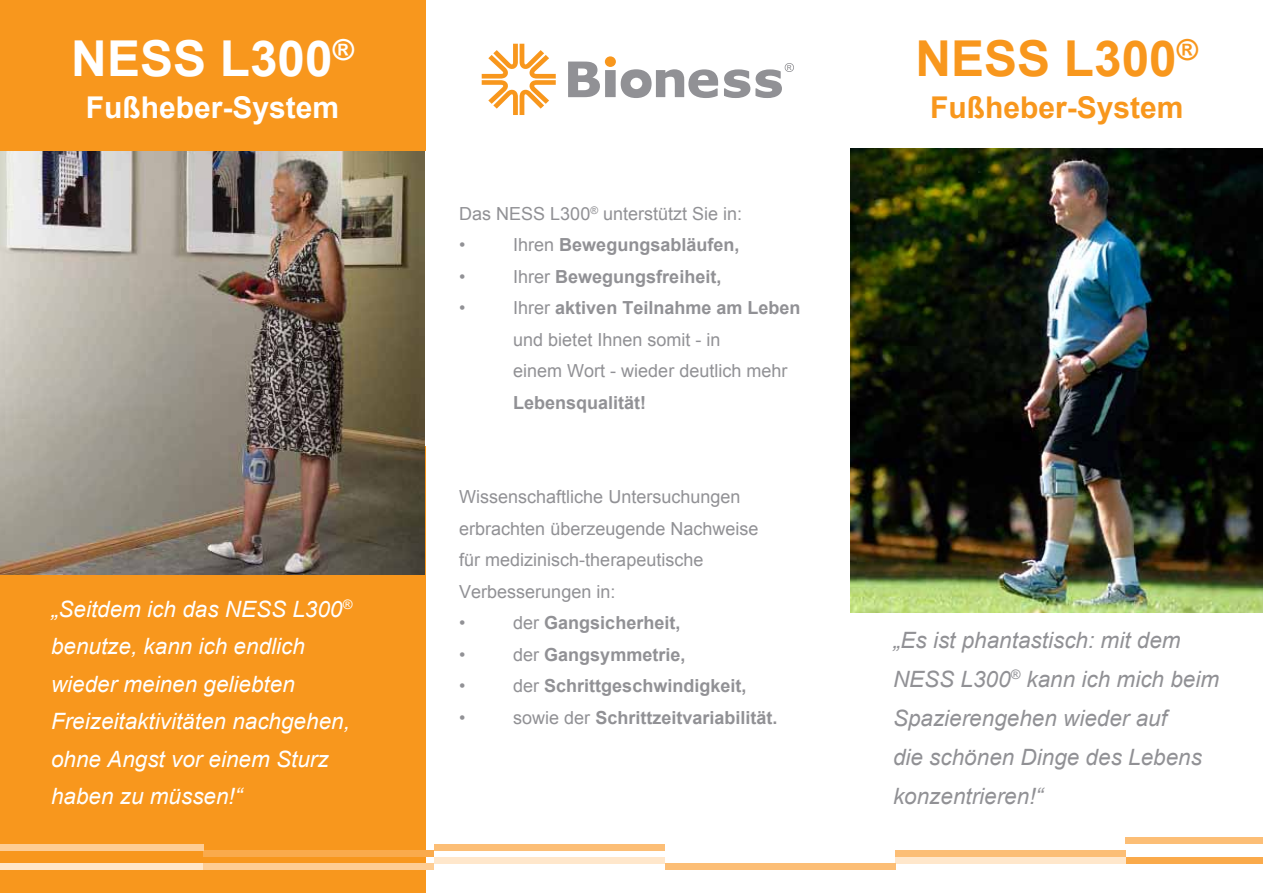
<style>
.page{position:relative;width:1263px;height:893px;background:#fff}
.page>*{position:absolute;margin:0;border:0;box-sizing:border-box;transform-origin:0 0}
.t1{font:700 49.5px "Arial";color:#fff}
.t2{font:700 49.5px "Arial";color:#f8971d}
.t3{font:700 30px "Arial";color:#fff}
.t4{font:700 30px "Arial";color:#f8971d}
.t5{font:italic 22.5px/37.5px "Arial";color:#fff}
.t6{font:italic 22.5px/39px "Arial";color:#919195}
.t7{font:18px/31.5px "Arial";color:#919195}
.t8{font:700 18px "Arial";color:#919195}
.s1{font-weight:400}
.s2{font-weight:700}
</style>
<div class="page">
<div style="left:0;top:446px;width:425px;height:447px;background:#f8971d"></div>
<img style="left:0;top:151px;width:425px;height:423px">
<img style="left:850px;top:149px;width:413px;height:463px">
<div style="left:0;top:863px;width:204px;height:7px;background:#ffe7cb"></div>
<div style="left:204px;top:863px;width:230px;height:7px;background:#fecd94"></div>
<div style="left:1126px;top:857px;width:137px;height:6px;background:#faaa4b"></div>
<div style="left:434px;top:857px;width:231px;height:6px;background:#ffe7cb"></div>
<div style="left:895px;top:857px;width:231px;height:6px;background:#ffe7cb"></div>
<div style="left:665px;top:863px;width:230px;height:7px;background:#fcbe76"></div>
<div style="left:434px;top:844px;width:231px;height:6px;background:#fcbe76"></div>
<div style="left:895px;top:850px;width:231px;height:7px;background:#fcbe76"></div>
<div style="left:204px;top:850px;width:230px;height:7px;background:#faaa4b"></div>
<div style="left:1126px;top:838px;width:137px;height:6px;background:#fcbe76"></div>
<div style="left:0;top:844px;width:204px;height:6px;background:#fecd94"></div>
<svg style="left:568px;top:62px;width:32px;height:35px"></svg>
<div style="left:605px;top:56px;width:11px;height:11px;background:#f8971d;border-radius:50%"></div>
<div style="left:605px;top:70px;width:11px;height:27px;background:#919195"></div>
<svg style="left:621px;top:69px;width:97px;height:29px"></svg>
<svg style="left:482px;top:44px;width:74px;height:71px"></svg>
<svg style="left:724px;top:63px;width:70px;height:35px"></svg>
<div style="left:0;top:0;width:425px;height:151px;background:#f8971d"></div>
<h1 class="t1" style="left:71px;top:26px;width:284px">NESS L300<sup>®</sup></h1>
<h2 class="t3" style="left:86px;top:88px;width:255px">Fußheber-System</h2>
<p class="t5" style="left:51px;top:590px;width:303px">„Seitdem ich das NESS L300<sup>® </sup>benutze, kann ich endlich wieder meinen geliebten<br>Freizeitaktivitäten nachgehen, ohne Angst vor einem Sturz haben zu müssen!“</p>
<p class="t7" style="left:459px;top:198px;width:284px">Das NESS L300<sup>®</sup> unterstützt Sie in: •</p>
<p class="t8" style="left:513px;top:233px;width:228px"><span class="s1">Ihren</span> Bewegungsabläufen,</p>
<p class="t7" style="left:459px;top:261px;width:8px">•</p>
<p class="t8" style="left:513px;top:265px;width:210px"><span class="s1">Ihrer</span> Bewegungsfreiheit,</p>
<p class="t7" style="left:459px;top:292px;width:8px">•</p>
<p class="t7" style="left:513px;top:292px;width:289px">Ihrer <span class="s2">aktiven Teilnahme am Leben </span>und bietet Ihnen somit - in<br>einem Wort - wieder deutlich mehr</p>
<p class="t8" style="left:513px;top:391px;width:135px">Lebensqualität!</p>
<p class="t7" style="left:459px;top:481px;width:301px">Wissenschaftliche Untersuchungen erbrachten überzeugende Nachweise für medizinisch-therapeutische<br>Verbesserungen in:<br>•</p>
<p class="t8" style="left:513px;top:611px;width:169px"><span class="s1">der</span> Gangsicherheit,</p>
<p class="t7" style="left:459px;top:639px;width:8px">•</p>
<p class="t8" style="left:513px;top:643px;width:174px"><span class="s1">der</span> Gangsymmetrie,</p>
<p class="t7" style="left:459px;top:670px;width:8px">•</p>
<p class="t8" style="left:513px;top:674px;width:235px"><span class="s1">der</span> Schrittgeschwindigkeit,</p>
<p class="t7" style="left:459px;top:702px;width:8px">•</p>
<p class="t8" style="left:513px;top:706px;width:266px"><span class="s1">sowie der</span> Schrittzeitvariabilität.</p>
<h1 class="t2" style="left:915px;top:26px;width:284px">NESS L300<sup>®</sup></h1>
<h2 class="t4" style="left:930px;top:88px;width:255px">Fußheber-System</h2>
<p class="t6" style="left:893px;top:621px;width:328px">„Es ist phantastisch: mit dem<br>NESS L300<sup>®</sup> kann ich mich beim<br>Spazierengehen wieder auf<br>die schönen Dinge des Lebens konzentrieren!“</p>
</div>
